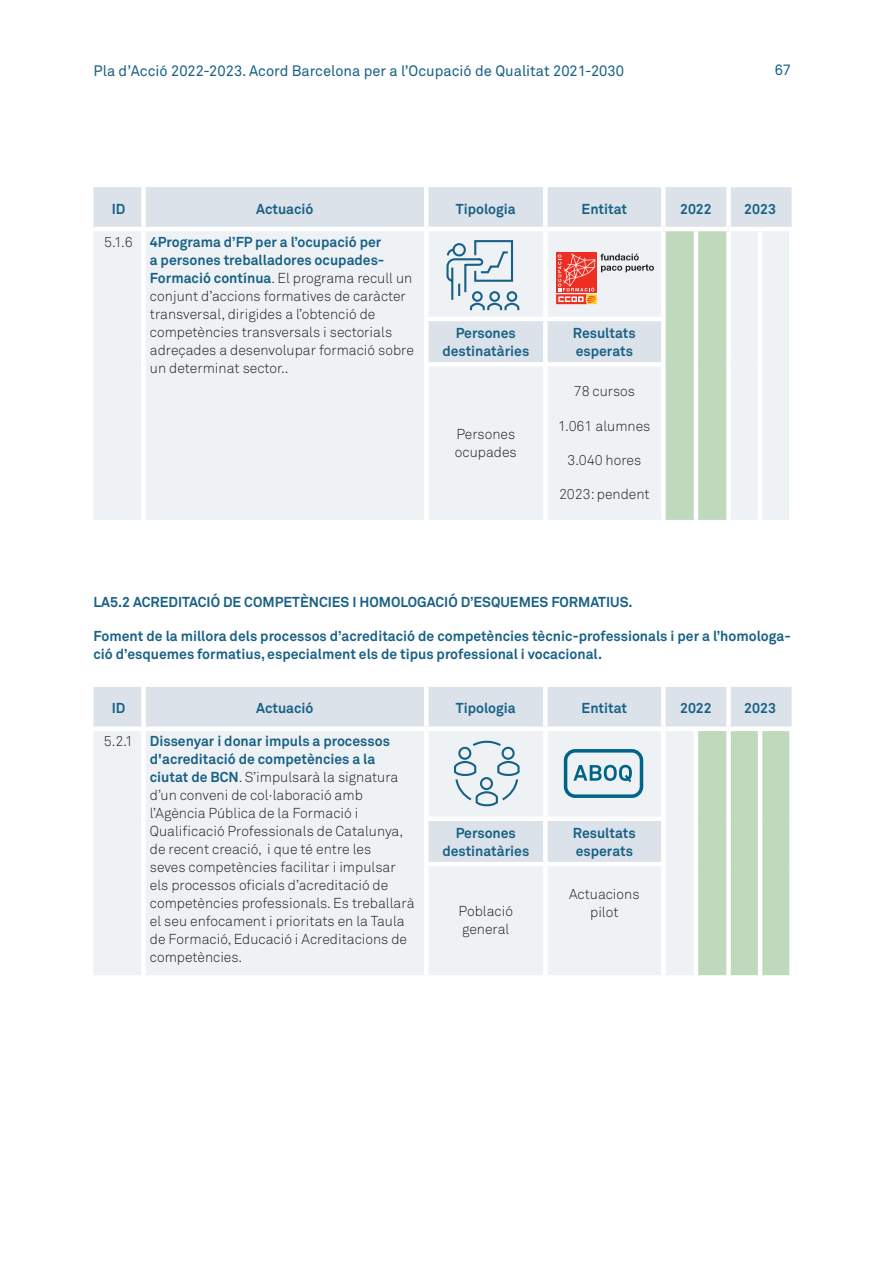
<style>
.page{position:relative;width:893px;height:1263px;background:#fff}
.page>*{position:absolute;margin:0;border:0;box-sizing:border-box;transform-origin:0 0}
.t1{font:15px "Akkurat Pro";color:#186186}
.text_taula{font:14.25px/18px "Akkurat Light Pro";color:#231f20}
.text_taula-2{font:700 14.25px/18px "Akkurat Pro";color:#186186}
.s1{font-family:"Akkurat Pro";font-weight:700;color:#186186}
</style>
<div class="page">
<div style="left:94px;top:187px;width:698px;height:40px;background:#dce2ea"></div>
<div style="left:94px;top:231px;width:695px;height:289px;background:#eef2f5"></div>
<svg style="left:666px;top:231px;width:60px;height:289px;background:#c0d9be"></svg>
<div style="left:141px;top:187px;width:5px;height:40px;background:#fff"></div>
<div style="left:424px;top:187px;width:5px;height:40px;background:#fff"></div>
<div style="left:543px;top:187px;width:5px;height:40px;background:#fff"></div>
<div style="left:661px;top:187px;width:5px;height:40px;background:#fff"></div>
<div style="left:726px;top:187px;width:5px;height:40px;background:#fff"></div>
<div style="left:141px;top:231px;width:5px;height:88px;background:#fff"></div>
<div style="left:424px;top:231px;width:5px;height:86px;background:#fff"></div>
<div style="left:543px;top:231px;width:5px;height:86px;background:#fff"></div>
<div style="left:661px;top:231px;width:5px;height:86px;background:#fff"></div>
<hr style="left:694px;top:231px;width:4px;height:88px;background:#fff">
<div style="left:726px;top:231px;width:5px;height:88px;background:#fff"></div>
<hr style="left:758px;top:231px;width:4px;height:88px;background:#fff">
<div style="left:141px;top:319px;width:5px;height:45px;background:#fff"></div>
<hr style="left:424px;top:317px;width:121px;height:4px;background:#fff">
<div style="left:424px;top:321px;width:5px;height:41px;background:#fff"></div>
<hr style="left:545px;top:317px;width:121px;height:4px;background:#fff">
<div style="left:543px;top:321px;width:5px;height:41px;background:#fff"></div>
<div style="left:661px;top:321px;width:5px;height:41px;background:#fff"></div>
<hr style="left:694px;top:319px;width:4px;height:45px;background:#fff">
<div style="left:726px;top:319px;width:5px;height:45px;background:#fff"></div>
<hr style="left:758px;top:319px;width:4px;height:45px;background:#fff">
<div style="left:141px;top:364px;width:5px;height:156px;background:#fff"></div>
<div style="left:424px;top:362px;width:121px;height:5px;background:#fff"></div>
<div style="left:424px;top:367px;width:5px;height:153px;background:#fff"></div>
<div style="left:545px;top:362px;width:121px;height:5px;background:#fff"></div>
<div style="left:543px;top:367px;width:5px;height:153px;background:#fff"></div>
<div style="left:661px;top:367px;width:5px;height:153px;background:#fff"></div>
<hr style="left:694px;top:364px;width:4px;height:156px;background:#fff">
<div style="left:726px;top:364px;width:5px;height:156px;background:#fff"></div>
<hr style="left:758px;top:364px;width:4px;height:156px;background:#fff">
<div style="left:94px;top:687px;width:698px;height:40px;background:#dce2ea"></div>
<svg style="left:94px;top:731px;width:600px;height:244px;background:#ecf0f4"></svg>
<div style="left:698px;top:731px;width:91px;height:244px;background:#bfd9bd"></div>
<div style="left:141px;top:687px;width:5px;height:40px;background:#fff"></div>
<div style="left:424px;top:687px;width:5px;height:40px;background:#fff"></div>
<div style="left:543px;top:687px;width:5px;height:40px;background:#fff"></div>
<div style="left:661px;top:687px;width:5px;height:40px;background:#fff"></div>
<div style="left:726px;top:687px;width:5px;height:40px;background:#fff"></div>
<div style="left:141px;top:731px;width:5px;height:88px;background:#fff"></div>
<div style="left:424px;top:731px;width:5px;height:85px;background:#fff"></div>
<div style="left:543px;top:731px;width:5px;height:85px;background:#fff"></div>
<div style="left:661px;top:731px;width:5px;height:85px;background:#fff"></div>
<div style="left:726px;top:731px;width:5px;height:88px;background:#fff"></div>
<hr style="left:758px;top:731px;width:4px;height:88px;background:#fff">
<div style="left:141px;top:819px;width:5px;height:45px;background:#fff"></div>
<div style="left:424px;top:816px;width:121px;height:5px;background:#fff"></div>
<div style="left:424px;top:821px;width:5px;height:41px;background:#fff"></div>
<div style="left:545px;top:816px;width:121px;height:5px;background:#fff"></div>
<div style="left:543px;top:821px;width:5px;height:41px;background:#fff"></div>
<div style="left:661px;top:821px;width:5px;height:41px;background:#fff"></div>
<div style="left:726px;top:819px;width:5px;height:45px;background:#fff"></div>
<hr style="left:758px;top:819px;width:4px;height:45px;background:#fff">
<div style="left:141px;top:864px;width:5px;height:111px;background:#fff"></div>
<hr style="left:424px;top:862px;width:121px;height:4px;background:#fff">
<div style="left:424px;top:866px;width:5px;height:109px;background:#fff"></div>
<hr style="left:545px;top:862px;width:121px;height:4px;background:#fff">
<div style="left:543px;top:866px;width:5px;height:109px;background:#fff"></div>
<div style="left:661px;top:866px;width:5px;height:109px;background:#fff"></div>
<div style="left:726px;top:864px;width:5px;height:111px;background:#fff"></div>
<hr style="left:758px;top:864px;width:4px;height:111px;background:#fff">
<svg style="left:445px;top:239px;width:75px;height:73px;background:#c3d5df"></svg>
<svg style="left:556px;top:253px;width:98px;height:51px;background:#e5aaa5"></svg>
<svg style="left:453px;top:740px;width:68px;height:67px;background:#cbdae3"></svg>
<div style="left:564px;top:749px;width:79px;height:49px;border:4px solid #006387;border-radius:10px"></div>
<svg style="left:573px;top:765px;width:59px;height:17px"></svg>
<p class="t1" style="left:94px;top:62px;width:532px">Pla d’Acció 2022-2023. Acord Barcelona per a l’Ocupació de Qualitat 2021-2030</p>
<p class="t1" style="left:774px;top:61px;width:18px">67</p>
<p class="text_taula-2" style="left:112px;top:200px;width:15px">ID</p>
<p class="text_taula-2" style="left:256px;top:200px;width:59px">Actuació</p>
<p class="text_taula-2" style="left:456px;top:200px;width:61px">Tipologia</p>
<p class="text_taula-2" style="left:582px;top:200px;width:47px">Entitat</p>
<p class="text_taula-2" style="left:680px;top:200px;width:33px">2022</p>
<p class="text_taula-2" style="left:744px;top:200px;width:33px">2023</p>
<p class="text_taula" style="left:104px;top:233px;width:30px">5.1.6</p>
<p class="text_taula" style="left:150px;top:233px;width:265px"><span class="s1">4Programa d’FP per a l’ocupació per<br>a persones treballadores ocupades-Formació contínua</span>. El programa recull un conjunt d’accions formatives de caràcter transversal, dirigides a l’obtenció de competències transversals i sectorials adreçades a desenvolupar formació sobre un determinat sector..</p>
<p class="text_taula-2" style="left:442px;top:324px;width:88px;text-align:center">Persones destinatàries</p>
<p class="text_taula-2" style="left:573px;top:324px;width:64px">Resultats esperats</p>
<p class="text_taula" style="left:455px;top:425px;width:63px">Persones ocupades</p>
<p class="text_taula" style="left:574px;top:383px;width:63px">78 cursos</p>
<p class="text_taula" style="left:558px;top:417px;width:94px">1.061 alumnes</p>
<p class="text_taula" style="left:567px;top:451px;width:75px">3.040 hores</p>
<p class="text_taula" style="left:559px;top:485px;width:92px">2023: pendent</p>
<p class="text_taula-2" style="left:94px;top:593px;width:541px">LA5.2 ACREDITACIÓ DE COMPETÈNCIES I HOMOLOGACIÓ D’ESQUEMES FORMATIUS.</p>
<p class="text_taula-2" style="left:94px;top:627px;width:699px">Foment de la millora dels processos d’acreditació de competències tècnic-professionals i per a l’homologa&shy;ció d’esquemes formatius, especialment els de tipus professional i vocacional.</p>
<p class="text_taula-2" style="left:112px;top:700px;width:15px">ID</p>
<p class="text_taula-2" style="left:256px;top:700px;width:59px">Actuació</p>
<p class="text_taula-2" style="left:456px;top:700px;width:61px">Tipologia</p>
<p class="text_taula-2" style="left:582px;top:700px;width:47px">Entitat</p>
<p class="text_taula-2" style="left:680px;top:700px;width:33px">2022</p>
<p class="text_taula-2" style="left:744px;top:700px;width:33px">2023</p>
<p class="text_taula" style="left:104px;top:733px;width:31px">5.2.1</p>
<p class="text_taula" style="left:150px;top:733px;width:266px"><span class="s1">Dissenyar i donar impuls a processos d'acreditació de competències a la ciutat de BCN</span>. S’impulsarà la signatura d’un conveni de col·laboració amb l’Agència Pública de la Formació i Qualificació Professionals de Catalunya, de recent creació, i que té entre les<br>seves competències facilitar i impulsar els processos oficials d’acreditació de competències professionals. Es treballarà el seu enfocament i prioritats en la Taula de Formació, Educació i Acreditacions de competències.</p>
<p class="text_taula-2" style="left:442px;top:824px;width:88px;text-align:center">Persones destinatàries</p>
<p class="text_taula-2" style="left:573px;top:824px;width:64px">Resultats esperats</p>
<p class="text_taula" style="left:569px;top:885px;width:72px;text-align:center">Actuacions pilot</p>
<p class="text_taula" style="left:459px;top:902px;width:56px">Població general</p>
</div>
